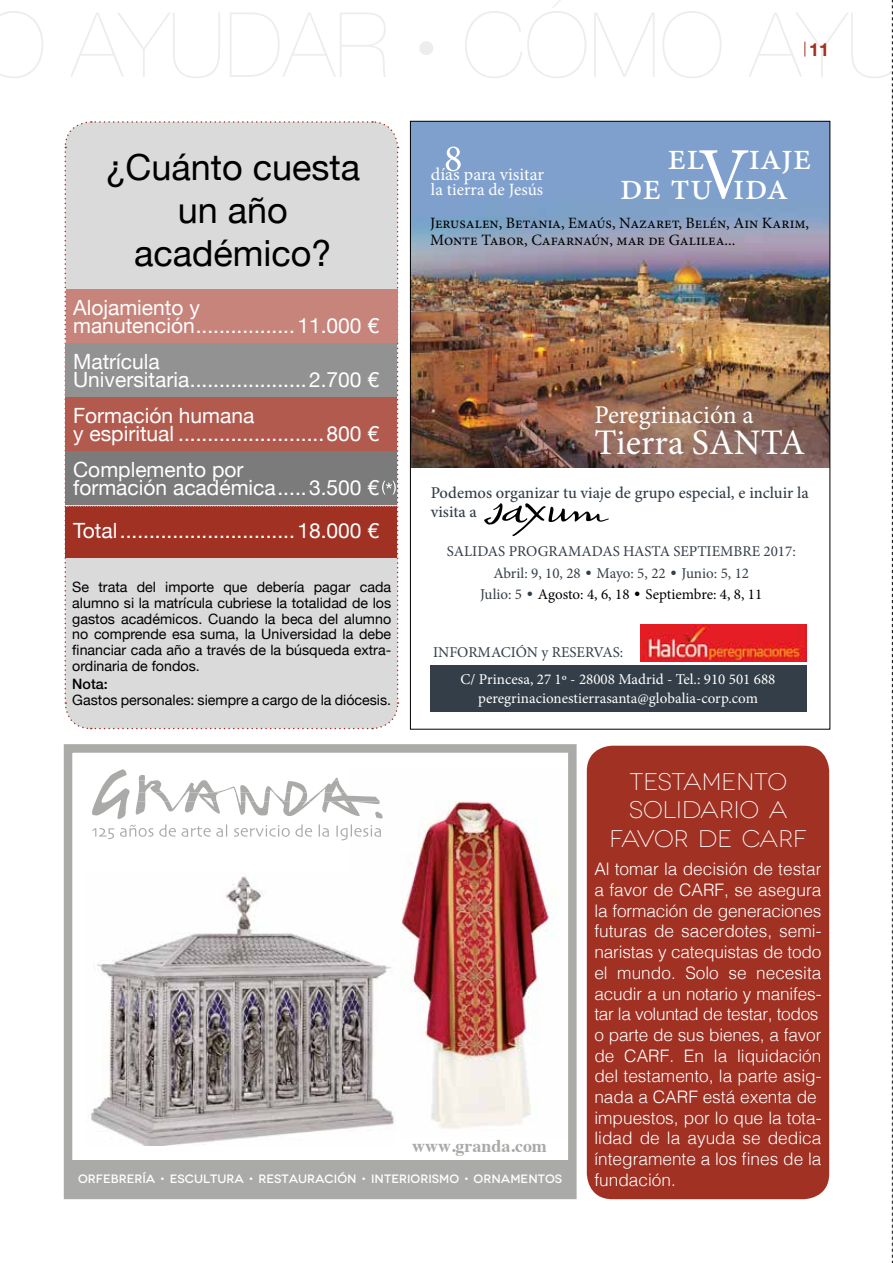
<style>
.page{position:relative;width:893px;height:1263px;background:#fff}
.page>*{position:absolute;margin:0;border:0;box-sizing:border-box;transform-origin:0 0}
.t1{font:39px/30px "Minion Pro";color:#fff}
.t2{font:36px/43.2px "Helvetica Neue";color:#000;text-align:center}
.t3{font:36px "Minion Pro";color:#fff}
.t4{font:25.5px "Minion Pro";letter-spacing:-.005em;color:#fff}
.t5{font:300 24px/28.8px "Novecentowide";color:#fff;text-align:center}
.t6{font:21px/18px "Helvetica Neue";color:#fff}
.t7{font:18px "Minion Pro";color:#fff}
.t8{font:700 18px "Times";color:#aaaaa9}
.t9{font:700 18px "Helvetica Neue";color:#a03123}
.t10{font:300 17.25px/20.7px "Helvetica";color:#fff}
.t11{font:17.25px "Minion Pro";color:#fff}
.t12{font:500 16.5px/19.8px "Minion Pro";color:#343e48}
.t13{font:15.75px/17.2px "Minion Pro";color:#000}
.t14{font:15px/21.3px "Minion Pro";color:#343e48;text-align:center}
.t15{font:15px/19.5px "Minion Pro";color:#fff;text-align:center}
.t16{font:14.25px/15.8px "Helvetica Neue";color:#000;text-align:justify}
.t17{font:500 14.25px "Helvetica Neue";color:#000}
.t18{font:500 12.15px "Novecentowide";color:#fff}
.s1{font-family:"Gill Sans";font-weight:300;font-size:18px}
.s2{color:#000}
.s3{font-family:"Gill Sans";font-weight:300;font-size:18px;color:#000}
</style>
<div class="page">
<svg style="left:805px;top:42px;width:1px;height:15px"></svg>
<svg style="left:64px;top:121px;width:336px;height:609px;background:#c1aaa7"></svg>
<img style="left:401px;top:768px;width:186px;height:369px">
<div style="left:68px;top:1161px;width:504px;height:34px;background:#aaaaa9"></div>
<div style="left:64px;top:744px;width:513px;height:455px;border:9px solid #aaaaa9"></div>
<img style="left:90px;top:876px;width:306px;height:270px">
<svg style="left:92px;top:769px;width:291px;height:71px"></svg>
<div style="left:587px;top:746px;width:242px;height:453px;background:#a03123;border-radius:26px"></div>
<svg style="left:892px;top:0;width:1px;height:1263px"></svg>
<div style="left:430px;top:665px;width:377px;height:46px;background:#343e48"></div>
<img style="left:412px;top:123px;width:416px;height:345px">
<svg style="left:699px;top:150px;width:49px;height:49px"></svg>
<svg style="left:446px;top:147px;width:15px;height:24px"></svg>
<svg style="left:484px;top:503px;width:125px;height:33px"></svg>
<img style="left:641px;top:625px;width:165px;height:36px">
<h2 class="t2" style="left:105px;top:148px;width:256px">¿Cuánto cuesta un año académico?</h2>
<p class="t6" style="left:73px;top:300px;width:307px">Alojamiento y manutención.................11.000 €</p>
<p class="t6" style="left:73px;top:354px;width:307px">Matrícula<br>Universitaria....................2.700 €</p>
<p class="t6" style="left:73px;top:408px;width:307px">Formación humana<br>y espiritual .........................800 €</p>
<p class="t6" style="left:73px;top:462px;width:307px">Complemento por<br>formación académica.....3.500 €</p>
<p class="t6" style="left:73px;top:523px;width:307px">Total..............................18.000 €</p>
<p class="t16" style="left:72px;top:580px;width:320px">Se trata del importe que debería pagar cada alumno si la matrícula cubriese la totalidad de los gastos académicos. Cuando la beca del alumno no comprende esa suma, la Universidad la debe financiar cada año a través de la búsqueda extra&shy;ordinaria de fondos.</p>
<p class="t17" style="left:72px;top:672px;width:37px">Nota:</p>
<p class="t16" style="left:72px;top:692px;width:320px">Gastos personales: siempre a cargo de la diócesis.</p>
<p class="t7" style="left:431px;top:163px;width:115px">días para visitar</p>
<p class="t11" style="left:431px;top:178px;width:114px">la tierra de Jesús</p>
<p class="t9" style="left:809px;top:35px;width:22px">11</p>
<h1 class="t1" style="left:620px;top:141px;width:193px;text-indent:48px">el iaje de tu ida</h1>
<p class="t13" style="left:430px;top:214px;width:380px">Jerusalen, Betania, Emaús, Nazaret, Belén, Ain Karim,<br>Monte Tabor, Cafarnaún, mar de Galilea...</p>
<h3 class="t4" style="left:594px;top:397px;width:161px">Peregrinación a</h3>
<h2 class="t3" style="left:594px;top:418px;width:212px">Tierra SANTA</h2>
<p class="t12" style="left:431px;top:482px;width:380px">Podemos organizar tu viaje de grupo especial, e incluir la visita a</p>
<p class="t14" style="left:447px;top:541px;width:351px">SALIDAS PROGRAMADAS HASTA SEPTIEMBRE 2017:<br>Abril: 9, 10, 28 <span class="s1">•</span> Mayo: 5, 22 <span class="s1">•</span> Junio: 5, 12<br>Julio: 5 <span class="s1">•</span> <span class="s2">Agosto: 4, 6, 18</span> <span class="s3">•</span> <span class="s2">Septiembre: 4, 8, 11</span></p>
<p class="t14" style="left:433px;top:641px;width:192px">INFORMACIÓN y RESERVAS:</p>
<p class="t15" style="left:461px;top:669px;width:316px">C/ Princesa, 27 1º - 28008 Madrid - Tel.: 910 501 688 peregrinacionestierrasanta@globalia-corp.com</p>
<p class="t8" style="left:412px;top:1128px;width:136px">www.granda.com</p>
<p class="t18" style="left:78px;top:1171px;width:486px">ORFEBRERÍA • ESCULTURA • RESTAURACIÓN • INTERIORISMO • ORNAMENTOS</p>
<h3 class="t5" style="left:609px;top:767px;width:199px">TESTAMENTO<br>SOLIDARIO A<br>FAVOR DE CARF</h3>
<p class="t10" style="left:594px;top:858px;width:229px">Al tomar la decisión de testar a favor de CARF, se asegura la formación de generaciones futuras de sacerdotes, semi&shy;naristas y catequistas de todo el mundo. Solo se necesita acudir a un notario y manifes&shy;tar la voluntad de testar, todos o parte de sus bienes, a favor de CARF. En la liquidación del testamento, la parte asig&shy;nada a CARF está exenta de impuestos, por lo que la tota&shy;lidad de la ayuda se dedica íntegramente a los fines de la fundación.</p>
</div>
